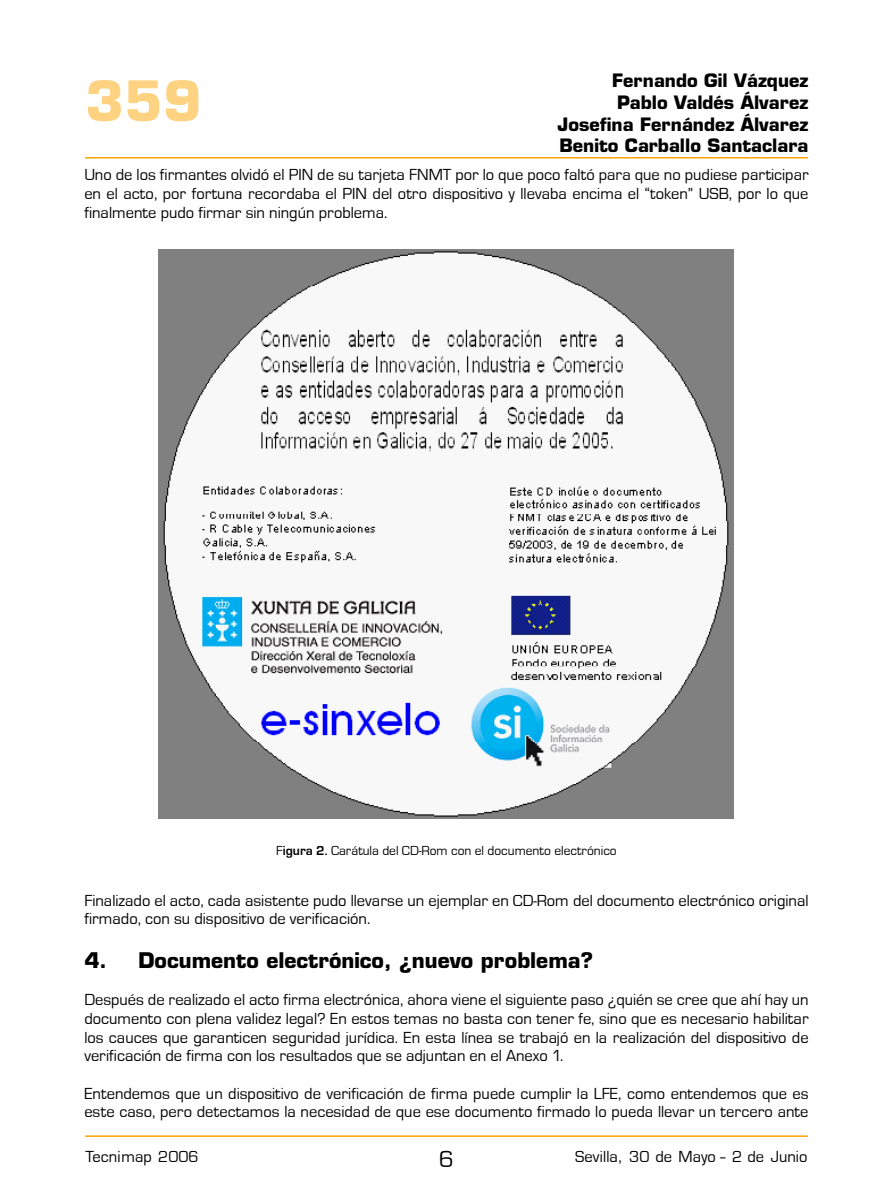
<style>
.page{position:relative;width:893px;height:1200px;background:#fff}
.page>*{position:absolute;margin:0;border:0;box-sizing:border-box;transform-origin:0 0}
.t1{font:700 54px "Eurostile";color:#fdd280}
.t2{font:700 21px "Eurostile";color:#000}
.t3{font:700 18px/21.6px "Eurostile";color:#000;text-align:right}
.t4{font:16.5px/18.6px "Eurostile T";color:#000;text-align:justify}
.t5{font:16.5px "Eurostile";color:#000}
.t6{font:13.5px "Eurostile T";color:#000}
.s1{font-weight:700}
</style>
<div class="page">
<hr style="left:85px;top:1135px;width:723px;height:1px;background:#fca400">
<hr style="left:85px;top:157px;width:723px;height:1px;background:#fca400">
<img style="left:159px;top:250px;width:575px;height:567px">
<h1 class="t1" style="left:85px;top:68px;width:118px">359</h1>
<p class="t3" style="left:558px;top:70px;width:252px">Fernando Gil Vázquez<br>Pablo Valdés Álvarez<br>Josefina Fernández Álvarez<br>Benito Carballo Santaclara</p>
<p class="t4" style="left:84px;top:166px;width:726px">Uno de los firmantes olvidó el PIN de su tarjeta FNMT por lo que poco faltó para que no pudiese participar en el acto, por fortuna recordaba el PIN del otro dispositivo y llevaba encima el “token” USB, por lo que finalmente pudo firmar sin ningún problema.</p>
<p class="t6" style="left:276px;top:842px;width:342px">F<span class="s1">igura 2.</span> Carátula del CD-Rom con el documento electrónico</p>
<p class="t4" style="left:84px;top:891px;width:726px">Finalizado el acto, cada asistente pudo llevarse un ejemplar en CD-Rom del documento electrónico original firmado, con su dispositivo de verificación.</p>
<p class="t2" style="left:84px;top:947px;width:510px">4. Documento electrónico, ¿nuevo problema?</p>
<p class="t4" style="left:84px;top:990px;width:726px">Después de realizado el acto firma electrónica, ahora viene el siguiente paso ¿quién se cree que ahí hay un documento con plena validez legal? En estos temas no basta con tener fe, sino que es necesario habilitar los cauces que garanticen seguridad jurídica. En esta línea se trabajó en la realización del dispositivo de verificación de firma con los resultados que se adjuntan en el Anexo 1.</p>
<p class="t4" style="left:84px;top:1083px;width:726px">Entendemos que un dispositivo de verificación de firma puede cumplir la LFE, como entendemos que es este caso, pero detectamos la necesidad de que ese documento firmado lo pueda llevar un tercero ante</p>
<p class="t5" style="left:85px;top:1146px;width:115px">Tecnimap 2006</p>
<p class="t4" style="left:575px;top:1146px;width:234px">Sevilla, 30 de Mayo - 2 de Junio</p>
</div>
